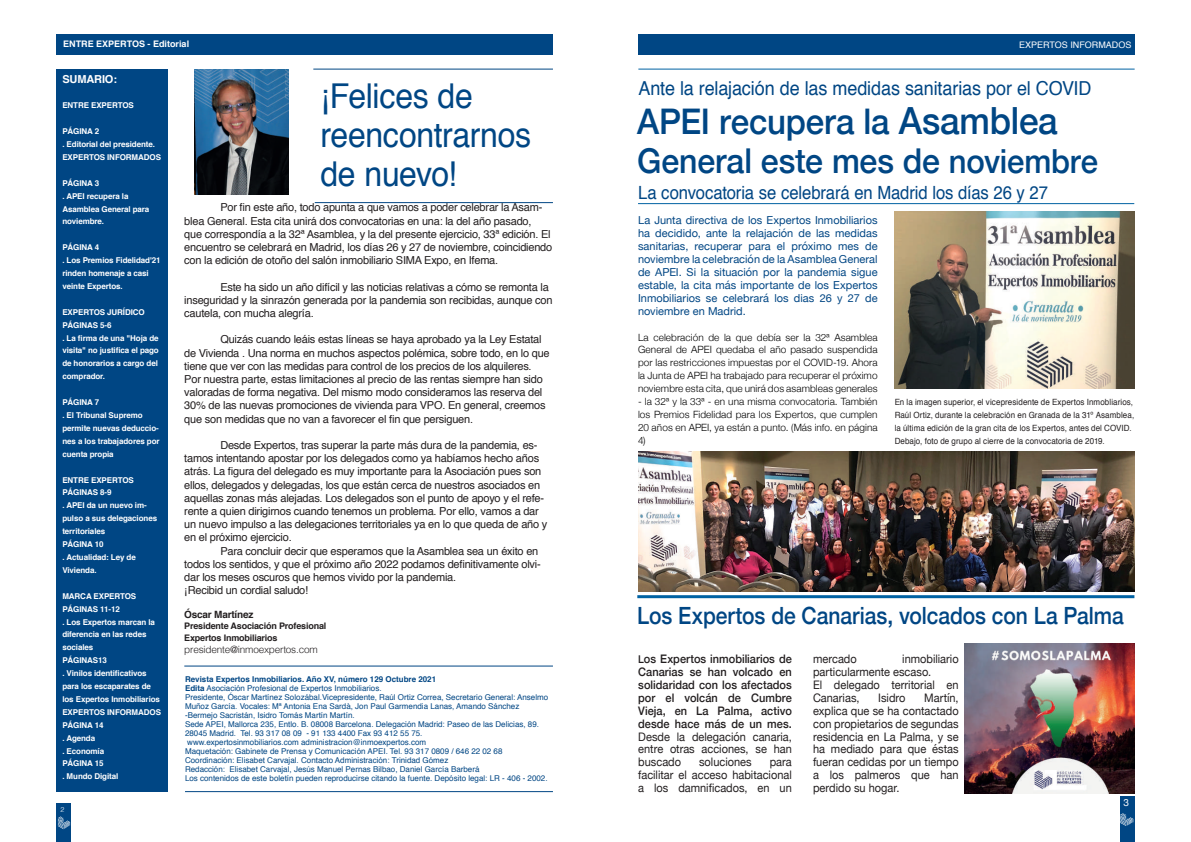
<style>
.page{position:relative;width:1191px;height:842px;background:#fff}
.page>*{position:absolute;margin:0;border:0;box-sizing:border-box;transform-origin:0 0}
.t1{font:500 35.3px "Helvetica Neue";letter-spacing:-.005em;color:#004684;scale:.93 1}
.t2{font:34.2px/38.7px "Helvetica";letter-spacing:-.015em;color:#004684;scale:.93 1}
.t3{font:500 34.2px "Helvetica Neue";letter-spacing:-.005em;color:#004684;scale:.93 1}
.t4{font:500 23.7px "Helvetica Neue";letter-spacing:-.005em;color:#004684;scale:.88 1}
.t5{font:19.3px "Helvetica";letter-spacing:-.01em;color:#004684;scale:.93 1}
.t6{font:18.2px "Helvetica";letter-spacing:-.01em;color:#004684;scale:.92 1}
.t7{font:11.8px/12.9px "Helvetica Neue";color:#231f20;text-align:justify;scale:.93 1}
.t8{font:500 11.8px/12.9px "Helvetica Neue";color:#231f20;text-align:justify;scale:.93 1}
.t9{font:11px/13.2px "Helvetica";letter-spacing:-.02em;color:#231f20}
.t10{font:11px/12.9px "Helvetica Neue";letter-spacing:.005em;color:#004684;text-align:justify}
.t11{font:700 11px "Helvetica";letter-spacing:-.01em;color:#fff}
.t12{font:300 10px/12.9px "Helvetica Neue";letter-spacing:.005em;color:#000;text-align:justify}
.t13{font:300 10px "Helvetica";letter-spacing:-.02em;color:#231f20}
.t14{font:700 10px "Helvetica";letter-spacing:-.02em;color:#231f20}
.t15{font:10px "Helvetica Neue";color:#fff}
.t16{font:700 9px/12px "Helvetica";letter-spacing:-.02em;color:#231f20}
.t17{font:700 9px "Helvetica";color:#fff}
.t18{font:9px "Helvetica";color:#fff}
.t19{font:8.6px/12.9px "Helvetica";letter-spacing:.01em;color:#231f20;scale:.93 1}
.t20{font:8px/9px "Helvetica";color:#004684}
.t21{font:700 8px/12.9px "Helvetica";letter-spacing:-.01em;color:#fff}
.t22{font:300 7px "Helvetica";color:#fff}
.s1{font-weight:700}
.s2{font-size:37.5px}
.s3{font-size:33.2px}
.s4{font-size:10.7px}
</style>
<div class="page">
<div style="left:57px;top:804px;width:14px;height:38px;background:#004684"></div>
<div style="left:57px;top:34px;width:496px;height:20px;background:#004684"></div>
<svg style="left:58px;top:816px;width:12px;height:13px"></svg>
<hr style="left:313px;top:69px;width:240px;height:1px;background:#004684">
<div style="left:57px;top:69px;width:111px;height:723px;background:#004684"></div>
<hr style="left:184px;top:665px;width:369px;height:1px;background:#004684">
<hr style="left:185px;top:791px;width:368px;height:1px;background:#004684">
<hr style="left:315px;top:202px;width:238px;height:1px;background:#004684">
<hr style="left:638px;top:69px;width:496px;height:1px;background:#0062a3">
<div style="left:638px;top:34px;width:496px;height:20px;background:#004684"></div>
<img style="left:194px;top:69px;width:94px;height:126px">
<div style="left:1120px;top:796px;width:15px;height:46px;background:#004684"></div>
<svg style="left:1120px;top:813px;width:13px;height:13px"></svg>
<hr style="left:638px;top:203px;width:496px;height:1px;background:#0062a3">
<img style="left:894px;top:211px;width:240px;height:177px">
<hr style="left:637px;top:595px;width:497px;height:3px;background:#0062a3">
<img style="left:638px;top:452px;width:496px;height:139px">
<img style="left:964px;top:643px;width:170px;height:151px">
<p class="t17" style="left:63px;top:37px;width:127px">ENTRE EXPERTOS - Editorial</p>
<p class="t11" style="left:62px;top:70px;width:56px">SUMARIO:</p>
<p class="t21" style="left:62px;top:99px;width:73px">ENTRE EXPERTOS</p>
<p class="t21" style="left:62px;top:125px;width:100px">PÁGINA 2<br>. Editorial del presidente.<br>EXPERTOS INFORMADOS</p>
<p class="t21" style="left:62px;top:177px;width:89px">PÁGINA 3<br>. APEI recupera la<br>Asamblea General para noviembre.</p>
<p class="t21" style="left:62px;top:241px;width:100px">PÁGINA 4<br>. Los Premios Fidelidad'21 rinden homenaje a casi veinte Expertos.</p>
<p class="t21" style="left:62px;top:306px;width:98px">EXPERTOS JURÍDICO<br>PÁGINAS 5-6<br>. La firma de una "Hoja de visita" no justifica el pago de honorarios a cargo del comprador.</p>
<p class="t21" style="left:62px;top:396px;width:99px">PÁGINA 7<br>. El Tribunal Supremo permite nuevas deduccio&shy;nes a los trabajadores por cuenta propia</p>
<p class="t21" style="left:62px;top:473px;width:96px">ENTRE EXPERTOS<br>PÁGINAS 8-9<br>. APEI da un nuevo im&shy;pulso a sus delegaciones territoriales<br>PÁGINA 10<br>. Actualidad: Ley de<br>Vivienda.</p>
<p class="t21" style="left:62px;top:589px;width:100px">MARCA EXPERTOS<br>PÁGINAS 11-12<br>. Los Expertos marcan la diferencia en las redes sociales<br>PÁGINAS13<br>. Vinilos identificativos para los escaparates de los Expertos Inmobiliarios<br>EXPERTOS INFORMADOS<br>PÁGINA 14<br>. Agenda<br>. Economía<br>PÁGINA 15<br>. Mundo Digital</p>
<p class="t22" style="left:60px;top:803px;width:5px">2</p>
<h2 class="t2" style="left:320px;top:78px;width:228px">¡Felices de reencontrarnos de nuevo!</h2>
<p class="t9" style="left:184px;top:201px;width:369px;text-indent:36px">Por fin este año, todo apunta a que vamos a poder celebrar la Asam&shy;blea General. Esta cita unirá dos convocatorias en una: la del año pasado,<br>que correspondía a la 32ª Asamblea, y la del presente ejercicio, 33ª edición. El encuentro se celebrará en Madrid, los días 26 y 27 de noviembre, coincidiendo con la edición de otoño del salón inmobiliario SIMA Expo, en Ifema.</p>
<p class="t9" style="left:184px;top:280px;width:370px;text-indent:36px">Este ha sido un año difícil y las noticias relativas a cómo se remonta la inseguridad y la sinrazón generada por la pandemia son recibidas, aunque con cautela, con mucha alegría.</p>
<p class="t9" style="left:184px;top:333px;width:367px;text-indent:36px">Quizás cuando leáis estas líneas se haya aprobado ya la Ley Estatal de Vivienda . Una norma en muchos aspectos polémica, sobre todo, en lo que tiene que ver con las medidas para control de los precios de los alquileres.<br>Por nuestra parte, estas limitaciones al precio de las rentas siempre han sido valoradas de forma negativa. Del mismo modo consideramos las reserva del 30% de las nuevas promociones de vivienda para VPO. En general, creemos que son medidas que no van a favorecer el fin que persiguen.</p>
<p class="t9" style="left:184px;top:439px;width:364px;text-indent:36px">Desde Expertos, tras superar la parte más dura de la pandemia, es&shy;tamos intentando apostar por los delegados como ya habíamos hecho años atrás. La figura del delegado es muy importante para la Asociación pues son ellos, delegados y delegadas, los que están cerca de nuestros asociados en aquellas zonas más alejadas. Los delegados son el punto de apoyo y el refe&shy;rente a quien dirigirnos cuando tenemos un problema. Por ello, vamos a dar un nuevo impulso a las delegaciones territoriales ya en lo que queda de año y en el próximo ejercicio.</p>
<p class="t9" style="left:184px;top:544px;width:358px;text-indent:36px">Para concluir decir que esperamos que la Asamblea sea un éxito en todos los sentidos, y que el próximo año 2022 podamos definitivamente olvi&shy;dar los meses oscuros que hemos vivido por la pandemia.<br>¡Recibid un cordial saludo!</p>
<p class="t14" style="left:184px;top:607px;width:71px">Óscar Martínez</p>
<p class="t16" style="left:184px;top:620px;width:143px">Presidente Asociación Profesional<br>Expertos Inmobiliarios</p>
<p class="t13" style="left:184px;top:641px;width:135px">presidente@inmoexpertos.com</p>
<p class="t20" style="left:185px;top:675px;width:365px"><span class="s1">Revista Expertos Inmobiliarios. Año XV, número 129 Octubre 2021<br>Edita</span> Asociación Profesional de Expertos Inmobiliarios.<br>Presidente, Óscar Martínez Solozábal.Vicepresidente, Raúl Ortiz Correa, Secretario General: Anselmo Muñoz García. Vocales: Mª Antonia Ena Sardà, Jon Paul Garmendia Lanas, Amando Sánchez -Bermejo Sacristán, Isidro Tomás Martín Martín.<br>Sede APEI, Mallorca 235, Entlo. B. 08008 Barcelona. Delegación Madrid: Paseo de las Delicias, 89.<br>28045 Madrid. Tel. 93 317 08 09 - 91 133 4400 Fax 93 412 55 75.<br>www.expertosinmobiliarios.com administracion@inmoexpertos.com<br>Maquetación: Gabinete de Prensa y Comunicación APEI. Tel. 93 317 0809 / 646 22 02 68<br>Coordinación: Elisabet Carvajal. Contacto Administración: Trinidad Gómez<br>Redacción: Elisabet Carvajal, Jesús Manuel Pernas Bilbao, Daniel García Barberá<br>Los contenidos de este boletín pueden reproducirse citando la fuente. Depósito legal: LR - 406 - 2002.</p>
<p class="t18" style="left:1019px;top:38px;width:114px">EXPERTOS INFORMADOS</p>
<h3 class="t5" style="left:638px;top:74px;width:488px">Ante la relajación de las medidas sanitarias por el COVID</h3>
<h1 class="t1" style="left:637px;top:93px;width:454px">APEI recupera la <span class="s2">Asamblea</span></h1>
<h2 class="t3" style="left:637px;top:133px;width:497px">General este mes de <span class="s3">noviembre</span></h2>
<h3 class="t6" style="left:638px;top:178px;width:447px">La convocatoria se celebrará en Madrid los días 26 y 27</h3>
<p class="t10" style="left:638px;top:215px;width:241px">La Junta directiva de los Expertos Inmobiliarios ha decidido, ante la relajación de las medidas sanitarias, recuperar para el próximo mes de noviembre la celebración de la Asamblea General de APEI. Si la situación por la pandemia sigue estable, la cita más importante de los Expertos Inmobiliarios se celebrará los dias 26 y 27 de noviembre en Madrid.</p>
<p class="t12" style="left:638px;top:330px;width:241px">La celebración de la que debía ser la 32ª Asamblea General de APEI quedaba el año pasado suspendida por las restricciones impuestas por el COVID-19. Ahora la Junta de APEI ha trabajado para recuperar el próximo noviembre esta cita, que unirá dos asambleas generales</p>
<p class="t12" style="left:638px;top:394px;width:241px">- la 32ª y la 33ª - en una misma convocatoria. También los Premios Fidelidad para los Expertos, que cumplen 20 años en APEI, ya están a punto. (Más info. en página 4)</p>
<p class="t19" style="left:894px;top:396px;width:259px">En la imagen superior, el vicepresidente de Expertos Inmobliarios, Raúl Ortiz, durante la celebración en Granada de la 31º Asamblea, la última edición de la gran cita de los Expertos, antes del COVID.<br>Debajo, foto de grupo al cierre de la convocatoria de 2019.</p>
<h3 class="t4" style="left:637px;top:597px;width:554px">Los Expertos de Canarias, volcados con La Palma</h3>
<p class="t8" style="left:638px;top:651px;width:167px"><span class="s4">L</span>os Expertos inmobiliarios de Canarias se han volcado en solidaridad con los afectados por el volcán de Cumbre Vieja, en La Palma, activo desde hace más de un mes.</p>
<p class="t7" style="left:638px;top:730px;width:167px">Desde la delegación canaria, entre otras acciones, se han buscado</p>
<p class="t7" style="left:699px;top:756px;width:58px">soluciones</p>
<p class="t7" style="left:638px;top:756px;width:167px;text-indent:131px">para facilitar el acceso habitacional a los damnificados, en un</p>
<p class="t7" style="left:813px;top:653px;width:158px;text-align:left;text-indent:89px">inmobiliario particularmente escaso.<br>El delegado territorial en<br>Canarias,</p>
<p class="t7" style="left:813px;top:653px;width:48px">mercado</p>
<p class="t7" style="left:813px;top:692px;width:158px;text-indent:111px">Martín, explica que se ha contactado con propietarios de segundas residencia en La Palma, y se ha mediado para que éstas fueran cedidas por un tiempo a los palmeros que han perdido su hogar.</p>
<p class="t7" style="left:878px;top:692px;width:31px">Isidro</p>
<p class="t15" style="left:1123px;top:795px;width:7px">3</p>
</div>
